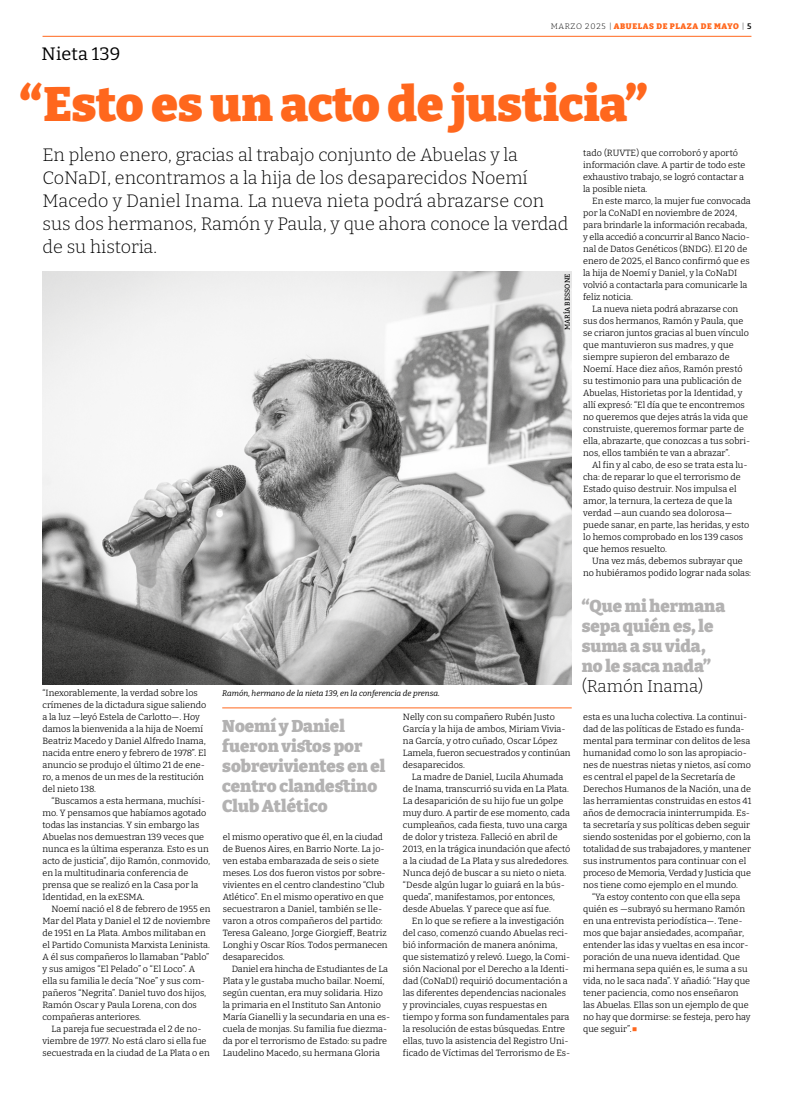
<style>
.page{position:relative;width:794px;height:1106px;background:#fff}
.page>*{position:absolute;margin:0;border:0;box-sizing:border-box;transform-origin:0 0}
.t1{font:900 48px "Bitter";color:#ff671d}
.t2{font:300 18px/23px "Bitter";color:#000}
.t3{font:18px "Bitter";letter-spacing:.01em;color:#000}
.t4{font:900 17px/20px "Bitter";color:#b3b2b2}
.t5{font:300 17px "Bitter";color:#000}
.t6{font:100 9px/12px "Bitter";color:#000}
.t7{font:italic 8px "Bitter";color:#000}
.t8{font:900 8px "Bitter";letter-spacing:.075em;color:#ff671d}
.t9{font:500 7px "Bitter";color:#000}
.s1{font-weight:300;color:#000}
.s2{font-weight:600;color:#000}
.s3{font-weight:400;color:#ff671d}
</style>
<div class="page">
<hr style="left:43px;top:36px;width:708px;height:1px;background:#ff671d">
<hr style="left:222px;top:707px;width:350px;height:1px;background:#ff671d">
<img style="left:43px;top:271px;width:529px;height:413px">
<h2 class="t3" style="left:42px;top:42px;width:80px">Nieta 139</h2>
<p class="t8" style="left:551px;top:21px;width:202px"><span class="s1">MARZO 2025 |</span> ABUELAS DE PLAZA DE MAYO <span class="s1">|</span> <span class="s2">5</span></p>
<h1 class="t1" style="left:20px;top:74px;width:628px">“Esto es un acto de justicia”</h1>
<p class="t2" style="left:43px;top:143px;width:527px">En pleno enero, gracias al trabajo conjunto de Abuelas y la CoNaDI, encontramos a la hija de los desaparecidos Noemí Macedo y Daniel Inama. La nueva nieta podrá abrazarse con sus dos hermanos, Ramón y Paula, y que ahora conoce la verdad de su historia.</p>
<p class="t9" style="left:563px;top:330px;width:58px;rotate:-90deg">MARÍA BESSONE</p>
<p class="t6" style="left:43px;top:687px;width:165px">“Inexorablemente, la verdad sobre los crímenes de la dictadura sigue saliendo a la luz —leyó Estela de Carlotto—. Hoy damos la bienvenida a la hija de Noemí Beatriz Macedo y Daniel Alfredo Inama, nacida entre enero y febrero de 1978”. El anuncio se produjo el último 21 de ene&shy;ro, a menos de un mes de la restitución del nieto 138.</p>
<p class="t6" style="left:43px;top:795px;width:169px;text-indent:9px">“Buscamos a esta hermana, muchísi&shy;mo. Y pensamos que habíamos agotado todas las instancias. Y sin embargo las Abuelas nos demuestran 139 veces que nunca es la última esperanza. Esto es un acto de justicia”, dijo Ramón, conmovido, en la multitudinaria conferencia de prensa que se realizó en la Casa por la Identidad, en la exESMA.</p>
<p class="t6" style="left:43px;top:903px;width:169px;text-indent:9px">Noemí nació el 8 de febrero de 1955 en Mar del Plata y Daniel el 12 de noviembre de 1951 en La Plata. Ambos militaban en el Partido Comunista Marxista Leninista.<br>A él sus compañeros lo llamaban “Pablo” y sus amigos “El Pelado” o “El Loco”. A ella su familia le decía “Noe” y sus com&shy;pañeros “Negrita”. Daniel tuvo dos hijos, Ramón Oscar y Paula Lorena, con dos compañeras anteriores.</p>
<p class="t6" style="left:43px;top:1023px;width:169px;text-align:center">La pareja fue secuestrada el 2 de no&shy;viembre de 1977. No está claro si ella fue secuestrada en la ciudad de La Plata o en</p>
<p class="t7" style="left:222px;top:688px;width:219px">Ramón, hermano de la nieta 139, en la conferencia de prensa.</p>
<h3 class="t4" style="left:222px;top:716px;width:165px">Noemí y Daniel fueron vistos por sobrevivientes en el centro clandestino<br>Club Atlético</h3>
<p class="t6" style="left:223px;top:831px;width:166px">el mismo operativo que él, en la ciudad de Buenos Aires, en Barrio Norte. La jo&shy;ven estaba embarazada de seis o siete meses. Los dos fueron vistos por sobre&shy;vivientes en el centro clandestino “Club Atlético”. En el mismo operativo en que secuestraron a Daniel, también se lle&shy;varon a otros compañeros del partido:<br>Teresa Galeano, Jorge Giorgieff, Beatriz Longhi y Oscar Ríos. Todos permanecen desaparecidos.</p>
<p class="t6" style="left:223px;top:963px;width:169px;text-indent:9px">Daniel era hincha de Estudiantes de La Plata y le gustaba mucho bailar. Noemí, según cuentan, era muy solidaria. Hizo la primaria en el Instituto San Antonio María Gianelli y la secundaria en una es&shy;cuela de monjas. Su familia fue diezma&shy;da por el terrorismo de Estado: su padre Laudelino Macedo, su hermana Gloria</p>
<p class="t6" style="left:403px;top:711px;width:169px">Nelly con su compañero Rubén Justo García y la hija de ambos, Miriam Vivia&shy;na García, y otro cuñado, Oscar López Lamela, fueron secuestrados y continúan desaparecidos.</p>
<p class="t6" style="left:403px;top:770px;width:169px;text-indent:9px">La madre de Daniel, Lucila Ahumada de Inama, transcurrió su vida en La Plata.<br>La desaparición de su hijo fue un golpe muy duro. A partir de ese momento, cada cumpleaños, cada fiesta, tuvo una carga de dolor y tristeza. Falleció en abril de 2013, en la trágica inundación que afectó a la ciudad de La Plata y sus alrededores.<br>Nunca dejó de buscar a su nieto o nieta. “Desde algún lugar lo guiará en la bús&shy;queda”, manifestamos, por entonces, desde Abuelas. Y parece que así fue.</p>
<p class="t6" style="left:403px;top:914px;width:169px;text-indent:9px">En lo que se refiere a la investigación del caso, comenzó cuando Abuelas reci&shy;bió información de manera anónima, que sistematizó y relevó. Luego, la Comi&shy;sión Nacional por el Derecho a la Identi&shy;dad (CoNaDI) requirió documentación a las diferentes dependencias nacionales y provinciales, cuyas respuestas en tiempo y forma son fundamentales para la resolución de estas búsquedas. Entre ellas, tuvo la asistencia del Registro Uni&shy;ficado de Víctimas del Terrorismo de Es-</p>
<p class="t6" style="left:583px;top:146px;width:164px">tado (RUVTE) que corroboró y aportó información clave. A partir de todo este exhaustivo trabajo, se logró contactar a la posible nieta.</p>
<p class="t6" style="left:583px;top:194px;width:169px;text-indent:9px">En este marco, la mujer fue convocada por la CoNaDI en noviembre de 2024, para brindarle la información recabada, y ella accedió a concurrir al Banco Nacio&shy;nal de Datos Genéticos (BNDG). El 20 de enero de 2025, el Banco confirmó que es la hija de Noemí y Daniel, y la CoNaDI volvió a contactarla para comunicarle la feliz noticia.</p>
<p class="t6" style="left:583px;top:302px;width:168px;text-indent:9px">La nueva nieta podrá abrazarse con sus dos hermanos, Ramón y Paula, que se criaron juntos gracias al buen vínculo que mantuvieron sus madres, y que siempre supieron del embarazo de Noemí. Hace diez años, Ramón prestó su testimonio para una publicación de Abuelas, Historietas por la Identidad, y allí expresó: “El día que te encontremos no queremos que dejes atrás la vida que construiste, queremos formar parte de ella, abrazarte, que conozcas a tus sobri&shy;nos, ellos también te van a abrazar”.</p>
<p class="t6" style="left:583px;top:458px;width:168px;text-indent:9px">Al fin y al cabo, de eso se trata esta lu&shy;cha: de reparar lo que el terrorismo de Estado quiso destruir. Nos impulsa el amor, la ternura, la certeza de que la verdad —aun cuando sea dolorosa— puede sanar, en parte, las heridas, y esto lo hemos comprobado en los 139 casos que hemos resuelto.</p>
<p class="t6" style="left:583px;top:554px;width:169px;text-align:center">Una vez más, debemos subrayar que<br>no hubiéramos podido lograr nada solas:</p>
<h3 class="t4" style="left:581px;top:596px;width:145px">“Que mi hermana sepa quién es, le suma a su vida, no le saca nada”</h3>
<h3 class="t5" style="left:581px;top:675px;width:123px">(Ramón Inama)</h3>
<p class="t6" style="left:583px;top:710px;width:170px">esta es una lucha colectiva. La continui&shy;dad de las políticas de Estado es funda&shy;mental para terminar con delitos de lesa humanidad como lo son las apropiacio&shy;nes de nuestras nietas y nietos, así como es central el papel de la Secretaría de Derechos Humanos de la Nación, una de las herramientas construidas en estos 41 años de democracia ininterrumpida. Es&shy;ta secretaría y sus políticas deben seguir siendo sostenidas por el gobierno, con la totalidad de sus trabajadores, y mantener sus instrumentos para continuar con el proceso de Memoria, Verdad y Justicia que nos tiene como ejemplo en el mundo.</p>
<p class="t6" style="left:583px;top:890px;width:169px;text-indent:9px">“Ya estoy contento con que ella sepa quién es —subrayó su hermano Ramón en una entrevista periodística—. Tene&shy;mos que bajar ansiedades, acompañar, entender las idas y vueltas en esa incor&shy;poración de una nueva identidad. Que mi hermana sepa quién es, le suma a su vida, no le saca nada”. Y añadió: “Hay que tener paciencia, como nos enseñaron las Abuelas. Ellas son un ejemplo de que no hay que dormirse: se festeja, pero hay que seguir”.<span class="s3">■</span></p>
</div>
